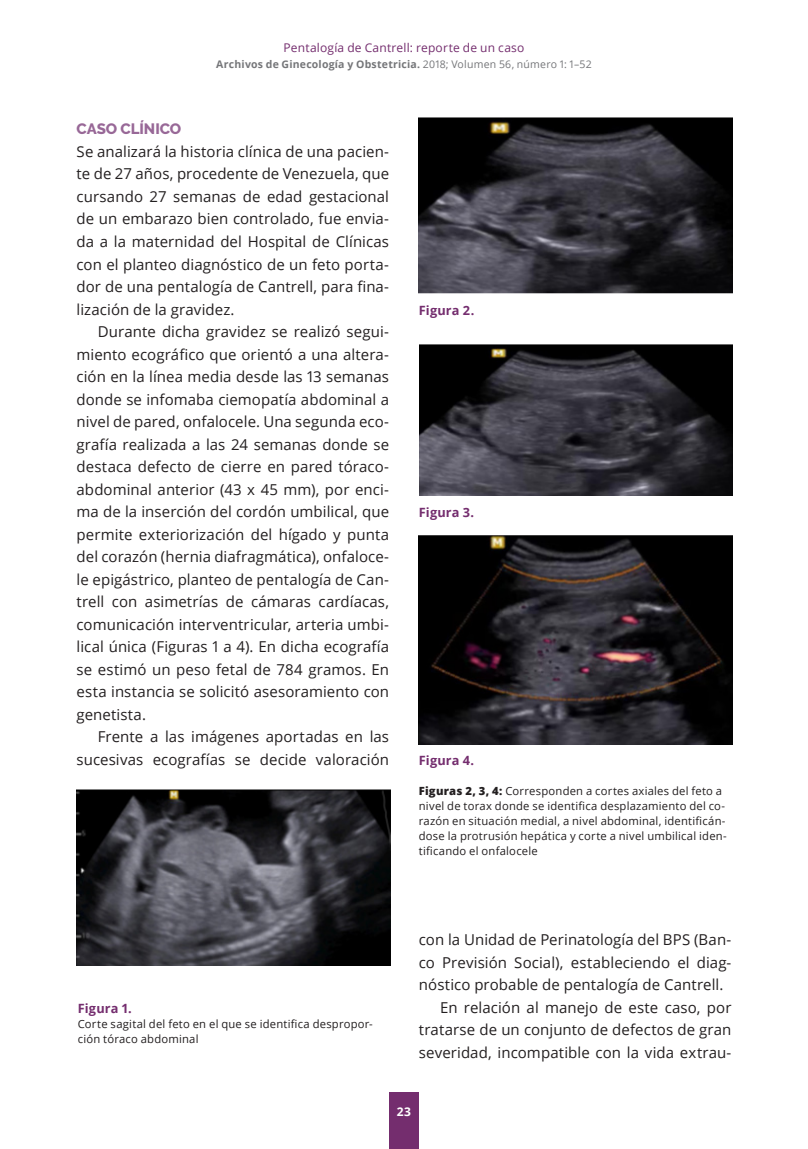
<style>
.page{position:relative;width:808px;height:1149px;background:#fff}
.page>*{position:absolute;margin:0;border:0;box-sizing:border-box;transform-origin:0 0}
.Primero{font:15px/22.5px "Open Sans";letter-spacing:.005em;color:#231f20;text-align:justify}
.sub_1{font:800 15px "Raleway";letter-spacing:-.005em;color:#986897}
.Figura_título{font:700 12.75px "Open Sans";letter-spacing:.01em;color:#742d6e}
.t1{font:12px "Open Sans";letter-spacing:.015em;color:#742d6e}
.t2{font:700 12px "Open Sans";color:#fff}
.Figura_texto{font:11.25px/15px "Open Sans";letter-spacing:.02em;color:#231f20}
.t3{font:700 10.5px "Open Sans";letter-spacing:.02em;color:#757679}
.s1{font-weight:400}
.s2{font-weight:800}
</style>
<div class="page">
<div style="left:389px;top:1092px;width:30px;height:56px;background:#742d6e"></div>
<img style="left:77px;top:789px;width:313px;height:176px">
<img style="left:419px;top:117px;width:313px;height:176px">
<img style="left:419px;top:344px;width:313px;height:151px">
<img style="left:419px;top:535px;width:313px;height:209px">
<p class="t1" style="left:284px;top:39px;width:242px">Pentalogía de Cantrell: reporte de un caso</p>
<p class="t3" style="left:216px;top:56px;width:377px">Archivos de Ginecología y Obstetricia. <span class="s1">2018; Volumen 56, número 1: 1–52</span></p>
<p class="sub_1" style="left:77px;top:120px;width:106px">CASO CLÍNICO</p>
<p class="Primero" style="left:77px;top:140px;width:314px">Se analizará la historia clínica de una pacien&shy;te de 27 años, procedente de Venezuela, que cursando 27 semanas de edad gestacional de un embarazo bien controlado, fue envia&shy;da a la maternidad del Hospital de Clínicas con el planteo diagnóstico de un feto porta&shy;dor de una pentalogía de Cantrell, para fina&shy;lización de la gravidez.</p>
<p class="Primero" style="left:77px;top:320px;width:314px;text-indent:21px">Durante dicha gravidez se realizó segui&shy;miento ecográfico que orientó a una altera&shy;ción en la línea media desde las 13 semanas donde se infomaba ciemopatía abdominal a nivel de pared, onfalocele. Una segunda eco&shy;grafía realizada a las 24 semanas donde se destaca defecto de cierre en pared tóraco&shy;abdominal anterior (43 x 45 mm), por enci&shy;ma de la inserción del cordón umbilical, que permite exteriorización del hígado y punta del corazón (hernia diafragmática), onfaloce&shy;le epigástrico, planteo de pentalogía de Can&shy;trell con asimetrías de cámaras cardíacas, comunicación interventricular, arteria umbi&shy;lical única (Figuras 1 a 4). En dicha ecografía se estimó un peso fetal de 784 gramos. En esta instancia se solicitó asesoramiento con genetista.</p>
<p class="Primero" style="left:77px;top:725px;width:314px;text-align:right">Frente a las imágenes aportadas en las sucesivas ecografías se decide valoración</p>
<p class="Figura_título" style="left:419px;top:301px;width:57px">Figura 2.</p>
<p class="Figura_título" style="left:419px;top:503px;width:57px">Figura 3.</p>
<p class="Figura_título" style="left:419px;top:751px;width:57px">Figura 4.</p>
<p class="Figura_texto" style="left:419px;top:782px;width:309px"><span class="s2">Figuras 2, 3, 4:</span> Corresponden a cortes axiales del feto a nivel de torax donde se identifica desplazamiento del co&shy;razón en situación medial, a nivel abdominal, identificán&shy;dose la protrusión hepática y corte a nivel umbilical iden&shy;tificando el onfalocele</p>
<p class="Figura_título" style="left:78px;top:998px;width:55px">Figura 1.</p>
<p class="Figura_texto" style="left:78px;top:1015px;width:296px">Corte sagital del feto en el que se identifica despropor&shy;ción tóraco abdominal</p>
<p class="Primero" style="left:419px;top:927px;width:314px">con la Unidad de Perinatología del BPS (Ban&shy;co Previsión Social), estableciendo el diag&shy;nóstico probable de pentalogía de Cantrell.</p>
<p class="Primero" style="left:419px;top:995px;width:314px;text-indent:21px">En relación al manejo de este caso, por tratarse de un conjunto de defectos de gran severidad, incompatible con la vida extrau-</p>
<p class="t2" style="left:397px;top:1102px;width:16px">23</p>
</div>
